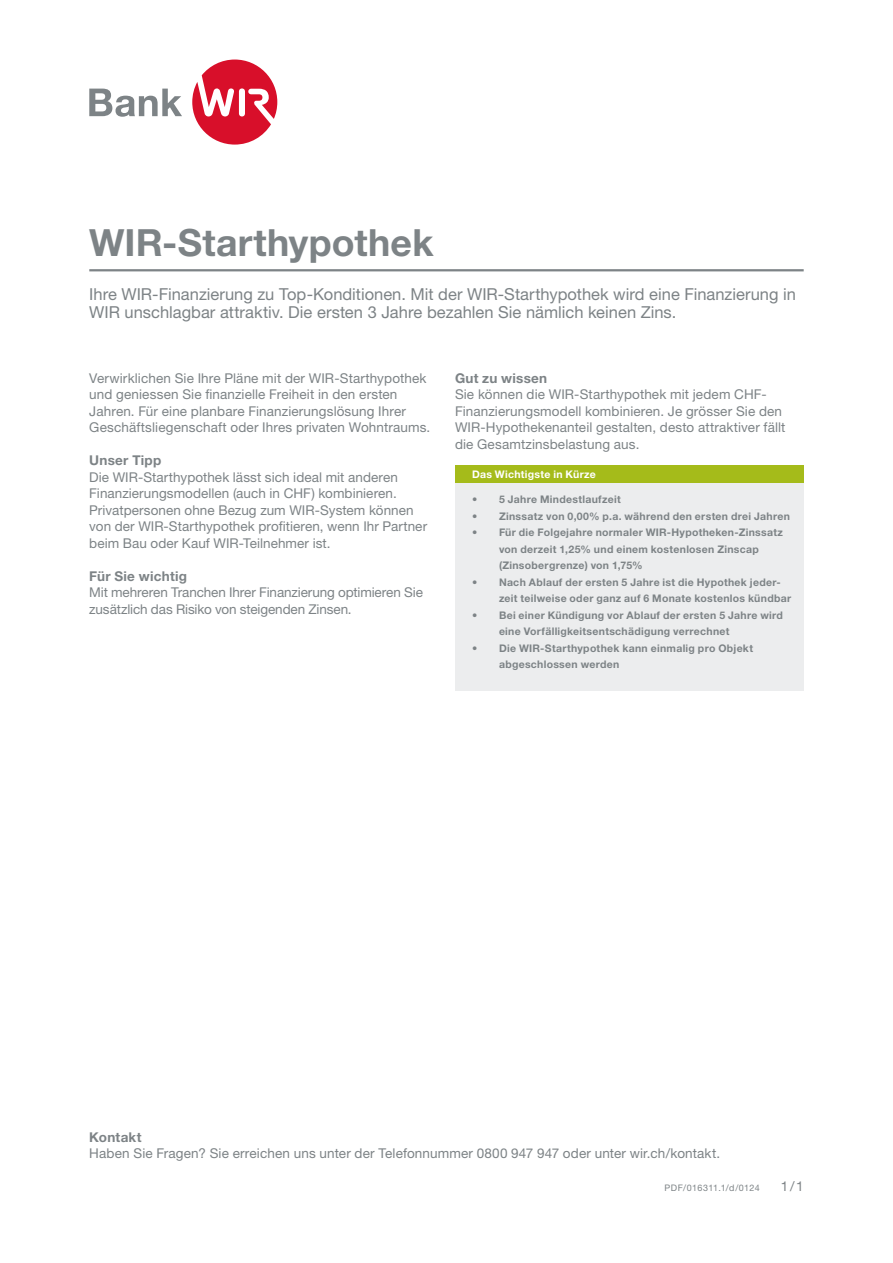
<style>
.page{position:relative;width:893px;height:1263px;background:#fff}
.page>*{position:absolute;margin:0;border:0;box-sizing:border-box;transform-origin:0 0}
.t1{font:700 37.5px "Helvetica Neue LT Pro";letter-spacing:.005em;color:#7d8386}
.t2{font:16.5px/18.1px "Helvetica Neue LT Pro";color:#7d8386}
.t3{font:13.5px/16.5px "Helvetica Neue LT Pro";letter-spacing:.005em;color:#7d8386}
.t4{font:700 13.5px "Helvetica Neue LT Pro";letter-spacing:.02em;color:#7d8386}
.t5{font:700 10.5px/16.5px "Helvetica Neue LT Pro";letter-spacing:.03em;color:#7d8386}
.t6{font:700 10.5px "Helvetica Neue LT Pro";letter-spacing:.025em;color:#fff}
.t7{font:9px "Helvetica Neue LT Pro";letter-spacing:.04em;color:#7d8386}
</style>
<div class="page">
<hr style="left:89px;top:269px;width:715px;height:2px;background:#7d8386">
<div style="left:455px;top:465px;width:349px;height:18px;background:#a5bb1a"></div>
<div style="left:455px;top:483px;width:349px;height:207px;background:#ecedee"></div>
<svg style="left:192px;top:60px;width:85px;height:85px"></svg>
<svg style="left:89px;top:89px;width:93px;height:28px"></svg>
<h1 class="t1" style="left:89px;top:220px;width:346px">WIR-Starthypothek</h1>
<p class="t2" style="left:89px;top:285px;width:708px">Ihre WIR-Finanzierung zu Top-Konditionen. Mit der WIR-Starthypothek wird eine Finanzierung in<br>WIR unschlagbar attraktiv. Die ersten 3 Jahre bezahlen Sie nämlich keinen Zins.</p>
<p class="t3" style="left:89px;top:369px;width:342px">Verwirklichen Sie Ihre Pläne mit der WIR-Starthypothek und geniessen Sie finanzielle Freiheit in den ersten Jahren. Für eine planbare Finanzierungslösung Ihrer Geschäftsliegenschaft oder Ihres privaten Wohntraums.</p>
<p class="t4" style="left:89px;top:452px;width:74px">Unser Tipp</p>
<p class="t3" style="left:89px;top:468px;width:339px">Die WIR-Starthypothek lässt sich ideal mit anderen Finanzierungsmodellen (auch in CHF) kombinieren.<br>Privatpersonen ohne Bezug zum WIR-System können von der WIR-Starthypothek profitieren, wenn Ihr Partner beim Bau oder Kauf WIR-Teilnehmer ist.</p>
<p class="t4" style="left:89px;top:567px;width:99px">Für Sie wichtig</p>
<p class="t3" style="left:89px;top:584px;width:335px">Mit mehreren Tranchen Ihrer Finanzierung optimieren Sie zusätzlich das Risiko von steigenden Zinsen.</p>
<p class="t4" style="left:455px;top:369px;width:94px">Gut zu wissen</p>
<p class="t3" style="left:455px;top:386px;width:332px">Sie können die WIR-Starthypothek mit jedem CHF-Finanzierungsmodell kombinieren. Je grösser Sie den WIR-Hypothekenanteil gestalten, desto attraktiver fällt die Gesamtzinsbelastung aus.</p>
<p class="t6" style="left:472px;top:468px;width:125px">Das Wichtigste in Kürze</p>
<p class="t5" style="left:472px;top:491px;width:150px">• 5 Jahre Mindestlaufzeit</p>
<p class="t5" style="left:472px;top:508px;width:320px">• Zinssatz von 0,00% p.a. während den ersten drei Jahren</p>
<p class="t5" style="left:499px;top:524px;width:286px;text-indent:-27px">• Für die Folgejahre normaler WIR-Hypotheken-Zinssatz von derzeit 1,25% und einem kostenlosen Zinscap (Zinsobergrenze) von 1,75%</p>
<p class="t5" style="left:499px;top:574px;width:294px;text-indent:-27px">• Nach Ablauf der ersten 5 Jahre ist die Hypothek jeder&shy;zeit teilweise oder ganz auf 6 Monate kostenlos kündbar</p>
<p class="t5" style="left:499px;top:607px;width:285px;text-indent:-27px">• Bei einer Kündigung vor Ablauf der ersten 5 Jahre wird eine Vorfälligkeitsentschädigung verrechnet</p>
<p class="t5" style="left:499px;top:640px;width:256px;text-indent:-27px">• Die WIR-Starthypothek kann einmalig pro Objekt abgeschlossen werden</p>
<p class="t4" style="left:89px;top:1128px;width:54px">Kontakt</p>
<p class="t3" style="left:89px;top:1145px;width:632px">Haben Sie Fragen? Sie erreichen uns unter der Telefonnummer 0800 947 947 oder unter wir.ch/kontakt.</p>
<p class="t7" style="left:665px;top:1182px;width:97px">PDF/016311.1/d/0124</p>
<p class="t3" style="left:781px;top:1178px;width:24px">1/1</p>
</div>
